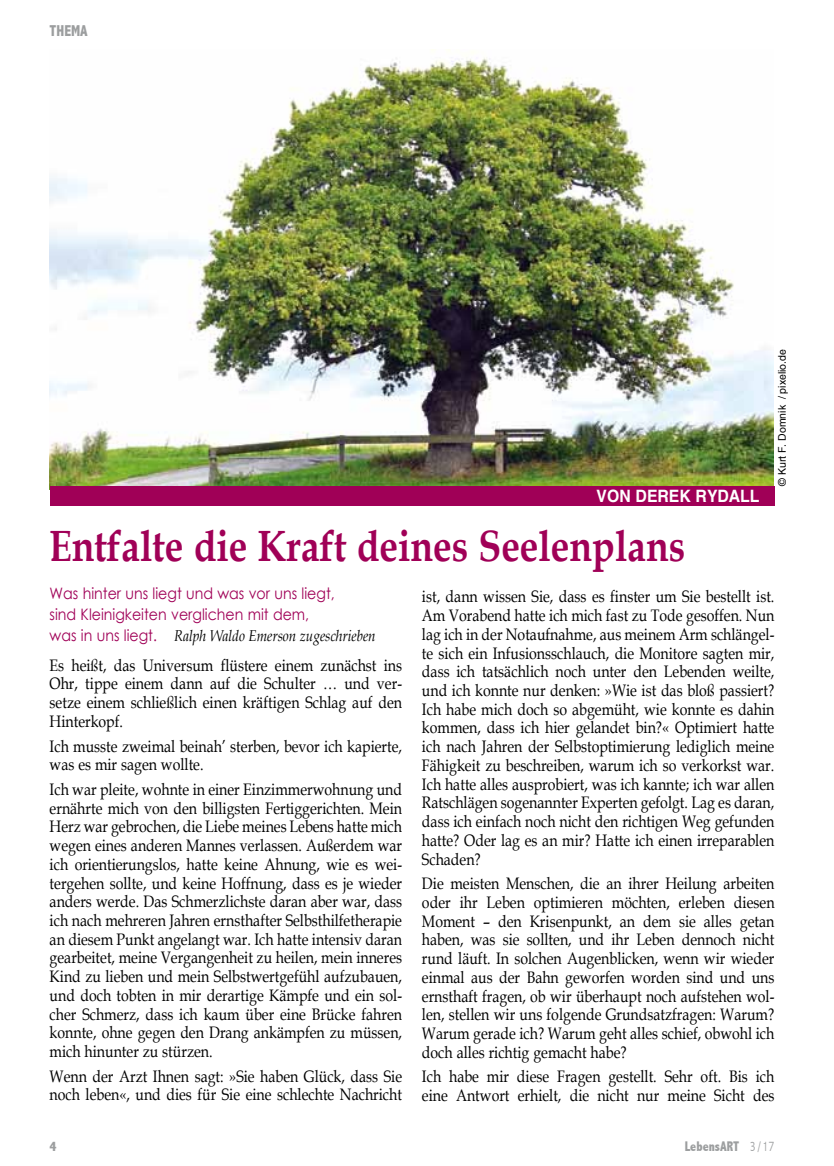
<style>
.page{position:relative;width:834px;height:1166px;background:#fff}
.page>*{position:absolute;margin:0;border:0;box-sizing:border-box;transform-origin:0 0}
.t1{font:700 43.75px "Book Antiqua";color:#a00057;scale:.85 1}
.t2{font:700 16.97px "Helvetica";color:#fff;scale:.92 1}
.t3{font:16.62px/18.7px "Book Antiqua";color:#000;text-align:justify;scale:.85 1}
.t4{font:15.75px/21px "Century Gothic";color:#a00057;scale:.9 1}
.t5{font:italic 15.75px "Book Antiqua";color:#000;scale:.85 1}
.t6{font:800 condensed 15.75px "Abadi";color:#9c9e9f;scale:.92 1}
.t7{font:800 condensed 14px "Abadi";color:#9c9e9f;scale:.92 1}
.t8{font:800 condensed 14px "Abadi";color:#9c9e9f}
.t9{font:10.5px "Helvetica";color:#000}
.s1{font-family:"Century Gothic";font-style:normal;color:#a00057}
.s2{font-weight:300}
</style>
<div class="page">
<img style="left:50px;top:57px;width:723px;height:429px">
<div style="left:50px;top:486px;width:724px;height:20px;background:#a00057"></div>
<p class="t6" style="left:50px;top:21px;width:43px">THEMA</p>
<p class="t2" style="left:596px;top:485px;width:178px">VON DEREK RYDALL</p>
<h1 class="t1" style="left:49px;top:516px;width:749px">Entfalte die Kraft deines Seelenplans</h1>
<p class="t9" style="left:775px;top:486px;width:138px;rotate:-90deg">© Kurt F. Domnik / pixelio.de</p>
<p class="t4" style="left:50px;top:582px;width:318px">Was hinter uns liegt und was vor uns liegt, sind Kleinigkeiten verglichen mit dem,</p>
<p class="t5" style="left:50px;top:624px;width:385px"><span class="s1">was in uns liegt.</span> Ralph Waldo Emerson zugeschrieben</p>
<p class="t3" style="left:50px;top:655px;width:416px">Es heißt, das Universum flüstere einem zunächst ins Ohr, tippe einem dann auf die Schulter … und ver&shy;setze einem schließlich einen kräftigen Schlag auf den Hinterkopf.</p>
<p class="t3" style="left:50px;top:736px;width:416px">Ich musste zweimal beinah’ sterben, bevor ich kapierte, was es mir sagen wollte.</p>
<p class="t3" style="left:50px;top:779px;width:416px">Ich war pleite, wohnte in einer Einzimmerwohnung und ernährte mich von den billigsten Fertiggerichten. Mein Herz war gebrochen, die Liebe meines Lebens hatte mich wegen eines anderen Mannes verlassen. Außerdem war ich orientierungslos, hatte keine Ahnung, wie es wei&shy;tergehen sollte, und keine Hoffnung, dass es je wieder anders werde. Das Schmerzlichste daran aber war, dass ich nach mehreren Jahren ernsthafter Selbsthilfetherapie an diesem Punkt angelangt war. Ich hatte intensiv daran gearbeitet, meine Vergangenheit zu heilen, mein inneres Kind zu lieben und mein Selbstwertgefühl aufzubauen, und doch tobten in mir derartige Kämpfe und ein sol&shy;cher Schmerz, dass ich kaum über eine Brücke fahren konnte, ohne gegen den Drang ankämpfen zu müssen, mich hinunter zu stürzen.</p>
<p class="t3" style="left:50px;top:1066px;width:416px">Wenn der Arzt Ihnen sagt: »Sie haben Glück, dass Sie noch leben«, und dies für Sie eine schlechte Nachricht</p>
<p class="t8" style="left:50px;top:1138px;width:9px">4</p>
<p class="t3" style="left:422px;top:587px;width:416px">ist, dann wissen Sie, dass es finster um Sie bestellt ist.<br>Am Vorabend hatte ich mich fast zu Tode gesoffen. Nun lag ich in der Notaufnahme, aus meinem Arm schlängel&shy;te sich ein Infusionsschlauch, die Monitore sagten mir, dass ich tatsächlich noch unter den Lebenden weilte, und ich konnte nur denken: »Wie ist das bloß passiert?<br>Ich habe mich doch so abgemüht, wie konnte es dahin kommen, dass ich hier gelandet bin?« Optimiert hatte ich nach Jahren der Selbstoptimierung lediglich meine Fähigkeit zu beschreiben, warum ich so verkorkst war.<br>Ich hatte alles ausprobiert, was ich kannte; ich war allen Ratschlägen sogenannter Experten gefolgt. Lag es daran, dass ich einfach noch nicht den richtigen Weg gefunden hatte? Oder lag es an mir? Hatte ich einen irreparablen Schaden?</p>
<p class="t3" style="left:422px;top:874px;width:416px">Die meisten Menschen, die an ihrer Heilung arbeiten oder ihr Leben optimieren möchten, erleben diesen Moment – den Krisenpunkt, an dem sie alles getan haben, was sie sollten, und ihr Leben dennoch nicht rund läuft. In solchen Augenblicken, wenn wir wieder einmal aus der Bahn geworfen worden sind und uns ernsthaft fragen, ob wir überhaupt noch aufstehen wol&shy;len, stellen wir uns folgende Grundsatzfragen: Warum?<br>Warum gerade ich? Warum geht alles schief, obwohl ich doch alles richtig gemacht habe?</p>
<p class="t3" style="left:422px;top:1067px;width:416px">Ich habe mir diese Fragen gestellt. Sehr oft. Bis ich eine Antwort erhielt, die nicht nur meine Sicht des</p>
<p class="t7" style="left:684px;top:1138px;width:99px">LebensART <span class="s2">3 / 17</span></p>
</div>
